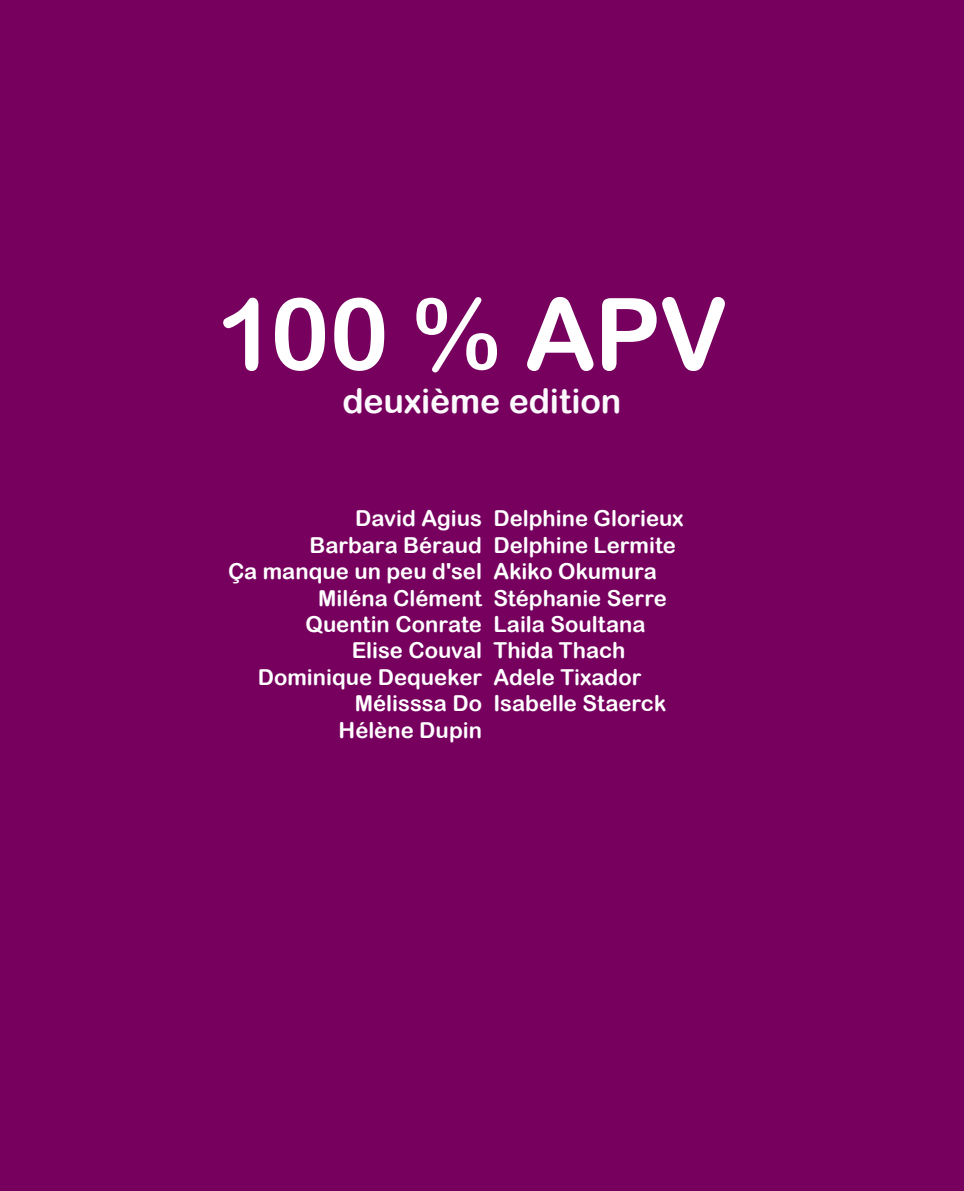
<style>
.page{position:relative;width:964px;height:1191px;background:#77005f}
.page>*{position:absolute;margin:0;border:0;box-sizing:border-box;transform-origin:0 0}
.t1{font:100px "Arial Rounded MT Bold";letter-spacing:-.02em;color:#fff}
.t2{font:34px "Arial Rounded MT Bold";letter-spacing:-.005em;color:#fbf9fb}
.t3{font:22px/26.4px "Arial Rounded MT Bold";color:#fff;text-align:right}
</style>
<div class="page">
<h1 class="t1" style="left:217px;top:275px;width:513px">100 % APV</h1>
<h2 class="t2" style="left:342px;top:381px;width:280px">deuxième edition</h2>
<p class="t3" style="left:228px;top:505px;width:255px">David Agius<br>Barbara Béraud<br>Ça manque un peu d'sel<br>Miléna Clément<br>Quentin Conrate<br>Elise Couval<br>Dominique Dequeker<br>Mélisssa Do<br>Hélène Dupin</p>
<p class="t3" style="left:493px;top:505px;width:192px;text-align:left">Delphine Glorieux<br>Delphine Lermite<br>Akiko Okumura<br>Stéphanie Serre<br>Laila Soultana<br>Thida Thach<br>Adele Tixador<br>Isabelle Staerck</p>
</div>
